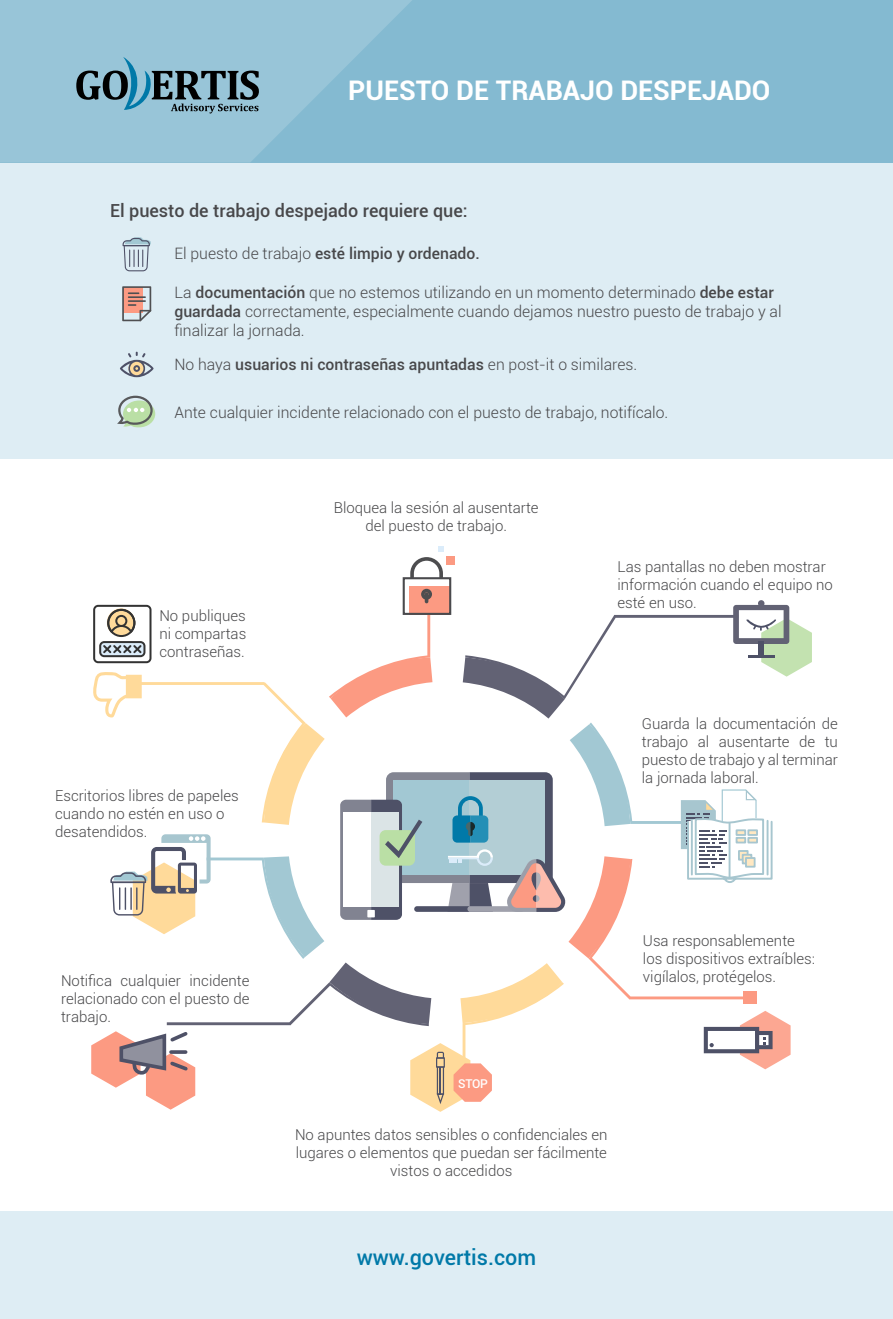
<style>
.page{position:relative;width:893px;height:1319px;background:#fff}
.page>*{position:absolute;margin:0;border:0;box-sizing:border-box;transform-origin:0 0}
.t1{font:700 27px "Roboto";color:#fff}
.t2{font:500 21.6px "Roboto";color:#0079a8}
.t3{font:500 18px "Roboto";color:#48484a}
.t4{font:300 15.75px/18.9px "Roboto";color:#48484a}
.t5{font:500 15.75px "Roboto";color:#48484a}
.t6{font:300 15px/18px "Roboto";color:#48484a}
.t7{font:500 12.15px "Roboto";color:#fff}
.s1{font-weight:300}
.s2{font-weight:500}
</style>
<div class="page">
<div style="left:0;top:162px;width:893px;height:296px;background:#deedf4"></div>
<div style="left:0;top:0;width:893px;height:162px;background:#84bad1"></div>
<svg style="left:0;top:0;width:412px;height:162px;fill:#98c5d8"></svg>
<svg style="left:76px;top:57px;width:183px;height:56px;background:#6d93a3"></svg>
<svg style="left:120px;top:351px;width:34px;height:26px"></svg>
<div style="left:0;top:1211px;width:893px;height:107px;background:#deedf4"></div>
<svg style="left:117px;top:395px;width:38px;height:32px"></svg>
<svg style="left:122px;top:286px;width:29px;height:35px"></svg>
<svg style="left:123px;top:237px;width:28px;height:34px"></svg>
<div style="left:409px;top:585px;width:41px;height:29px;background:#fc9a82"></div>
<div style="left:447px;top:556px;width:8px;height:9px;background:#fc9a82"></div>
<svg style="left:410px;top:546px;width:33px;height:31px"></svg>
<div style="left:403px;top:577px;width:48px;height:38px;border:2px solid #4a4a4d"></div>
<svg style="left:91px;top:588px;width:721px;height:523px"></svg>
<h1 class="t1" style="left:348px;top:72px;width:424px">PUESTO DE TRABAJO DESPEJADO</h1>
<p class="t3" style="left:110px;top:197px;width:359px">El puesto de trabajo despejado requiere que:</p>
<p class="t5" style="left:174px;top:242px;width:307px"><span class="s1">El puesto de trabajo</span> esté limpio y ordenado.</p>
<p class="t4" style="left:174px;top:282px;width:609px">La <span class="s2">documentación</span> que no estemos utilizando en un momento determinado <span class="s2">debe estar guardada</span> correctamente, especialmente cuando dejamos nuestro puesto de trabajo y al finalizar la jornada.</p>
<p class="t5" style="left:174px;top:353px;width:464px"><span class="s1">No haya</span> usuarios ni contraseñas apuntadas <span class="s1">en post-it o similares.</span></p>
<p class="t4" style="left:174px;top:402px;width:495px">Ante cualquier incidente relacionado con el puesto de trabajo, notifícalo.</p>
<p class="t6" style="left:159px;top:606px;width:88px;text-align:justify">No publiques ni compartas contraseñas.</p>
<p class="t6" style="left:55px;top:785px;width:185px">Escritorios libres de papeles cuando no estén en uso o desatendidos.</p>
<p class="t6" style="left:334px;top:498px;width:206px;text-align:center">Bloquea la sesión al ausentarte del puesto de trabajo.</p>
<p class="t6" style="left:617px;top:557px;width:217px">Las pantallas no deben mostrar información cuando el equipo no esté en uso.</p>
<p class="t6" style="left:642px;top:713px;width:198px;text-align:justify">Guarda la documentación de trabajo al ausentarte de tu puesto de trabajo y al terminar la jornada laboral.</p>
<p class="t6" style="left:643px;top:930px;width:173px">Usa responsablemente los dispositivos extraíbles:</p>
<p class="t6" style="left:61px;top:970px;width:190px">Notifica cualquier incidente</p>
<p class="t6" style="left:643px;top:966px;width:135px">vigílalos, protégelos.</p>
<p class="t6" style="left:61px;top:988px;width:190px">relacionado con el puesto de trabajo.</p>
<p class="t7" style="left:458px;top:1074px;width:31px">STOP</p>
<p class="t6" style="left:295px;top:1125px;width:314px;text-align:center">No apuntes datos sensibles o confidenciales en lugares o elementos que puedan ser fácilmente vistos o accedidos</p>
<h2 class="t2" style="left:357px;top:1241px;width:181px">www.govertis.com</h2>
</div>
